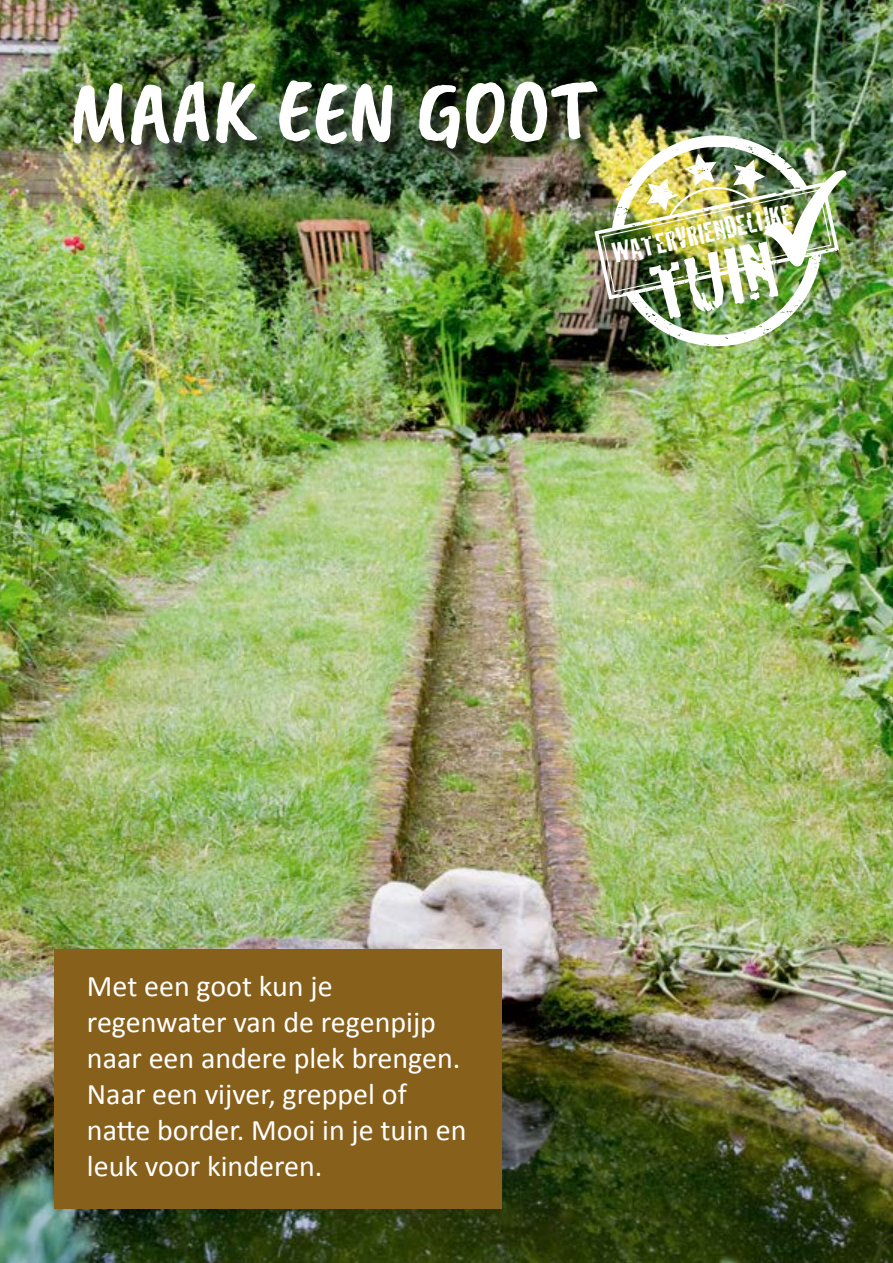
<style>
.page{position:relative;width:893px;height:1263px;background:#fff}
.page>*{position:absolute;margin:0;border:0;box-sizing:border-box;transform-origin:0 0}
.t1{font:90px "Caveat Brush";color:#fff}
.t2{font:30px/36px "Calibri";color:#fff}
.t3{font:29.7px "Cracked";color:#fff}
</style>
<div class="page">
<img style="left:0;top:0;width:893px;height:1263px">
<div style="left:75px;top:84px;width:540px;height:84px;background:#000;opacity:.75"></div>
<div style="left:54px;top:949px;width:448px;height:260px;background:#87601b"></div>
<img style="left:594px;top:134px;width:245px;height:212px">
<img style="left:602px;top:153px;width:244px;height:166px">
<h1 class="t1" style="left:68px;top:59px;width:527px">MAAK EEN GOOT</h1>
<p class="t3" style="left:608px;top:231px;width:184px;rotate:-13deg">WATERVRIENDELIJKE</p>
<p class="t2" style="left:87px;top:967px;width:381px">Met een goot kun je regenwater van de regenpijp naar een andere plek brengen.<br>Naar een vijver, greppel of natte border. Mooi in je tuin en leuk voor kinderen.</p>
</div>
